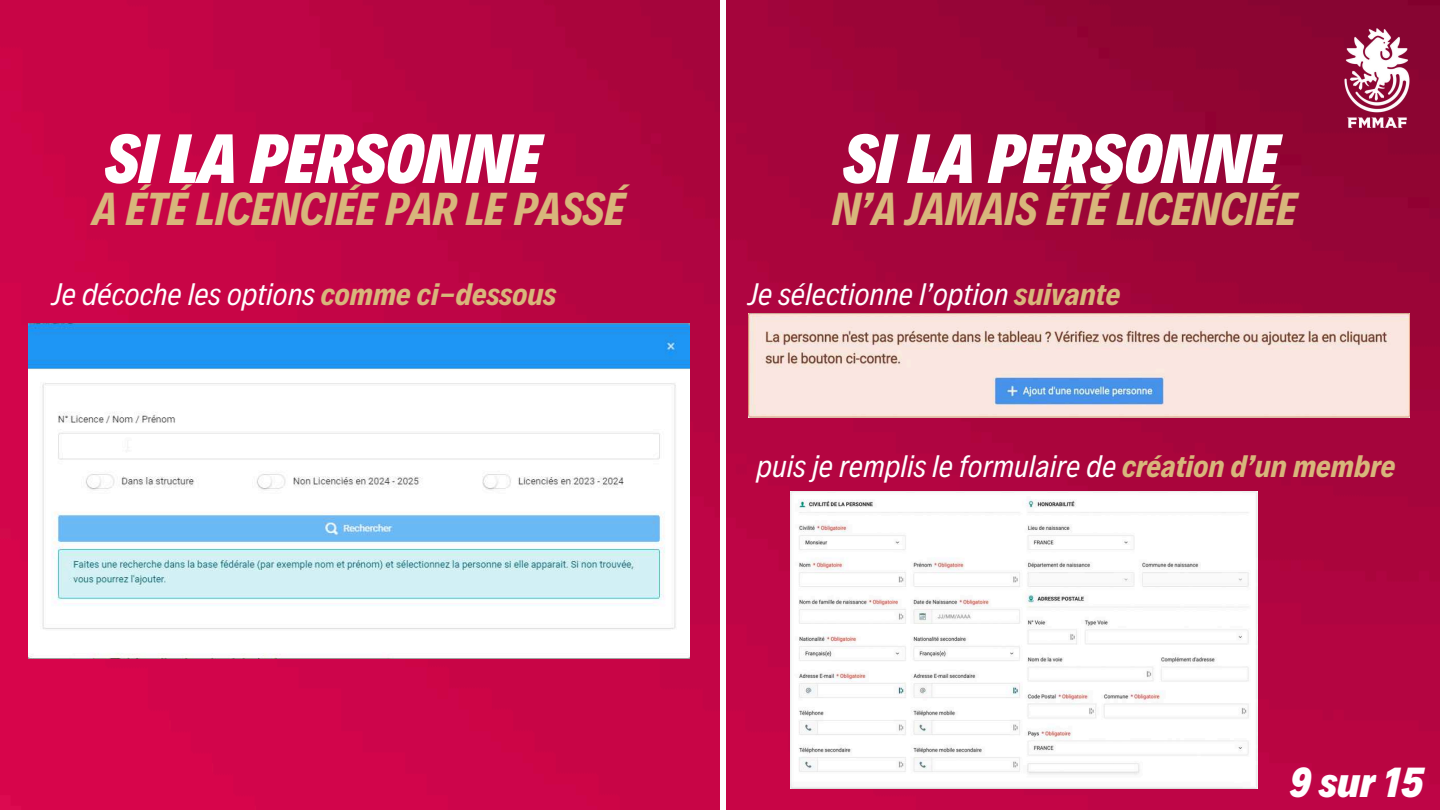
<style>
.page{position:relative;width:1440px;height:810px;background:#fff}
.page>*{position:absolute;margin:0;border:0;box-sizing:border-box;transform-origin:0 0}
.t1{font:italic 900 70.5px "Decalotype";color:#fff}
.t2{font:italic 700 46.8px "Decalotype";color:#d8b67b}
.t3{font:italic 900 42.6px "Decalotype";color:#fff}
.t4{font:italic 31.5px "Decalotype";color:#fff}
.s1{font-weight:700;color:#d8b67b}
</style>
<div class="page">
<img style="left:0;top:0;width:1440px;height:810px">
<div style="left:720px;top:0;width:6px;height:810px;background:#fff"></div>
<img style="left:1343px;top:26px;width:67px;height:102px">
<img style="left:748px;top:314px;width:662px;height:103px">
<img style="left:791px;top:491px;width:466px;height:297px">
<img style="left:28px;top:324px;width:661px;height:335px">
<h1 class="t1" style="left:106px;top:112px;width:437px">SI LA PERSONNE</h1>
<h1 class="t1" style="left:844px;top:112px;width:437px">SI LA PERSONNE</h1>
<h2 class="t2" style="left:93px;top:178px;width:534px">A ÉTÉ LICENCIÉE PAR LE PASSÉ</h2>
<h2 class="t2" style="left:832px;top:178px;width:466px">N’A JAMAIS ÉTÉ LICENCIÉE</h2>
<p class="t4" style="left:52px;top:273px;width:506px">Je décoche les options <span class="s1">comme ci-dessous</span></p>
<p class="t4" style="left:748px;top:273px;width:374px">Je sélectionne l’option <span class="s1">suivante</span></p>
<p class="t4" style="left:757px;top:445px;width:640px">puis je remplis le formulaire de <span class="s1">création d’un membre</span></p>
<h3 class="t3" style="left:1291px;top:754px;width:134px">9 sur 15</h3>
</div>
